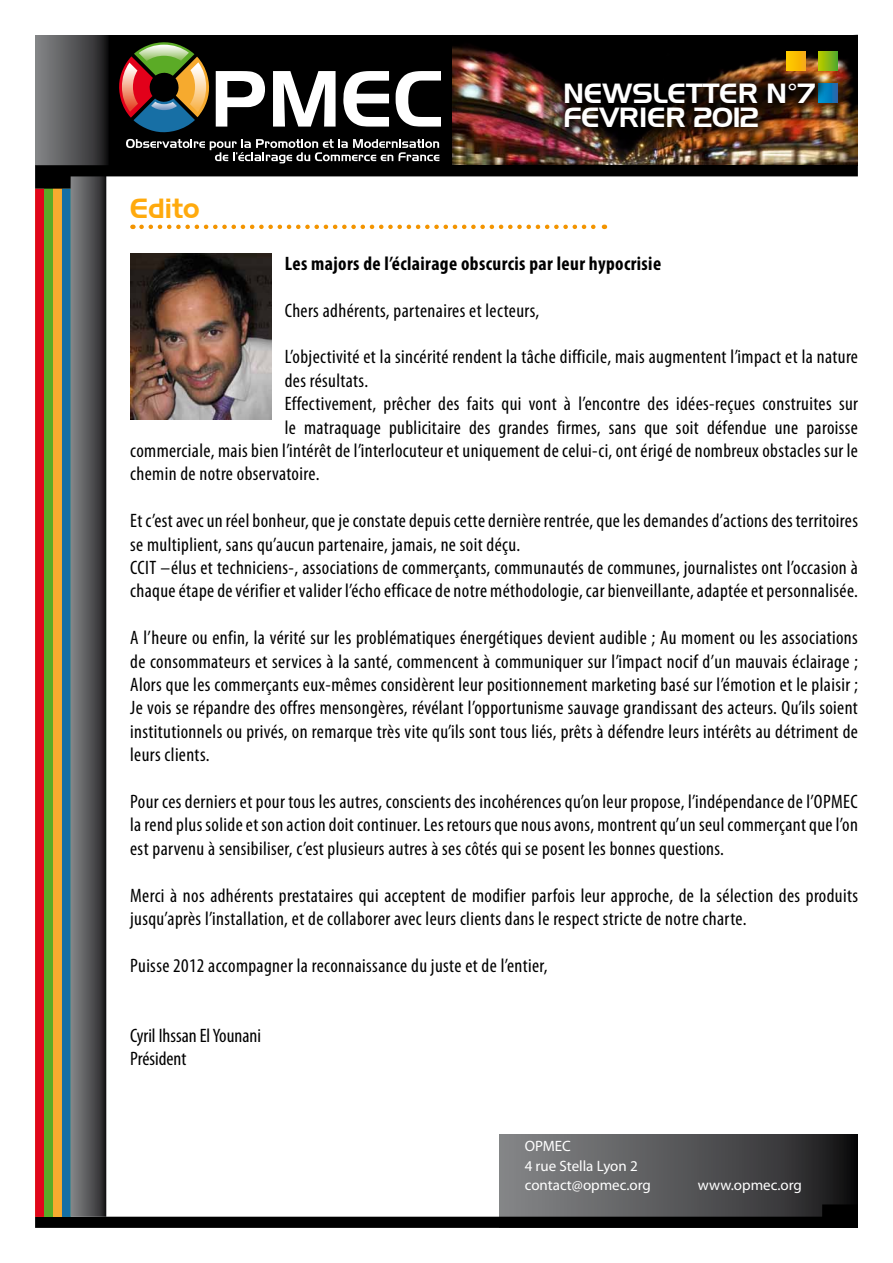
<style>
.page{position:relative;width:893px;height:1263px;background:#fff}
.page>*{position:absolute;margin:0;border:0;box-sizing:border-box;transform-origin:0 0}
.t1{font:27px/24px "Aero Regular SWFTE";color:#fff}
.t2{font:27px "Aero Regular SWFTE";color:#ffaa0d}
.t3{font:condensed 19.5px/23.4px "Myriad Pro";letter-spacing:.02em;color:#000}
.t4{font:700 condensed 19.5px "Myriad Pro";letter-spacing:.02em;color:#000}
.t5{font:condensed 19.5px/23.4px "Myriad Pro";color:#000}
.t6{font:15px/19.5px "Myriad Pro";color:#fff}
</style>
<div class="page">
<svg style="left:499px;top:1134px;width:359px;height:70px;background:#535355"></svg>
<div style="left:109px;top:35px;width:749px;height:130px;background:#000"></div>
<div style="left:35px;top:35px;width:74px;height:130px;background:linear-gradient(to right,#8a8c8e,#201f21)"></div>
<svg style="left:35px;top:1204px;width:823px;height:24px"></svg>
<div style="left:35px;top:189px;width:9px;height:1028px;background:#e1061c"></div>
<div style="left:53px;top:189px;width:9px;height:1028px;background:#f7ab2f"></div>
<div style="left:44px;top:189px;width:9px;height:1028px;background:#5bab28"></div>
<div style="left:62px;top:189px;width:9px;height:1028px;background:#156fa5"></div>
<svg style="left:71px;top:189px;width:35px;height:1028px;background:#555557"></svg>
<svg style="left:141px;top:225px;width:464px;height:4px"></svg>
<img style="left:35px;top:41px;width:823px;height:148px">
<img style="left:130px;top:254px;width:142px;height:165px">
<h1 class="t2" style="left:130px;top:192px;width:71px">Edito</h1>
<h1 class="t1" style="left:563px;top:81px;width:253px">NEWSLETTER N°7<br>FEVRIER 2012</h1>
<p class="t4" style="left:285px;top:251px;width:378px">Les majors de l’éclairage obscurcis par leur hypocrisie</p>
<p class="t3" style="left:285px;top:298px;width:256px">Chers adhérents, partenaires et lecteurs,</p>
<p class="t3" style="left:285px;top:345px;width:575px">L’objectivité et la sincérité rendent la tâche difficile, mais augmentent l’impact et la nature</p>
<p class="t3" style="left:285px;top:368px;width:85px">des résultats.</p>
<p class="t3" style="left:285px;top:392px;width:575px">Effectivement, prêcher des faits qui vont à l’encontre des idées-reçues construites sur</p>
<p class="t3" style="left:285px;top:415px;width:575px">le matraquage publicitaire des grandes firmes, sans que soit défendue une paroisse</p>
<p class="t3" style="left:130px;top:438px;width:729px">commerciale, mais bien l’intérêt de l’interlocuteur et uniquement de celui-ci, ont érigé de nombreux obstacles sur le</p>
<p class="t3" style="left:130px;top:462px;width:191px">chemin de notre observatoire.</p>
<p class="t3" style="left:130px;top:509px;width:729px">Et c’est avec un réel bonheur, que je constate depuis cette dernière rentrée, que les demandes d’actions des territoires se multiplient, sans qu’aucun partenaire, jamais, ne soit déçu.<br>CCIT –élus et techniciens-, associations de commerçants, communautés de communes, journalistes ont l’occasion à chaque étape de vérifier et valider l’écho efficace de notre méthodologie, car bienveillante, adaptée et personnalisée.</p>
<p class="t3" style="left:130px;top:626px;width:729px;text-align:justify">A l’heure ou enfin, la vérité sur les problématiques énergétiques devient audible ; Au moment ou les associations de consommateurs et services à la santé, commencent à communiquer sur l’impact nocif d’un mauvais éclairage ; Alors que les commerçants eux-mêmes considèrent leur positionnement marketing basé sur l’émotion et le plaisir ; Je vois se répandre des offres mensongères, révélant l’opportunisme sauvage grandissant des acteurs. Qu’ils soient institutionnels ou privés, on remarque très vite qu’ils sont tous liés, prêts à défendre leurs intérêts au détriment de leurs clients.</p>
<p class="t3" style="left:130px;top:789px;width:729px;text-align:justify">Pour ces derniers et pour tous les autres, conscients des incohérences qu’on leur propose, l’indépendance de l’OPMEC la rend plus solide et son action doit continuer. Les retours que nous avons, montrent qu’un seul commerçant que l’on est parvenu à sensibiliser, c’est plusieurs autres à ses côtés qui se posent les bonnes questions.</p>
<p class="t3" style="left:130px;top:883px;width:729px">Merci à nos adhérents prestataires qui acceptent de modifier parfois leur approche, de la sélection des produits jusqu’après l’installation, et de collaborer avec leurs clients dans le respect stricte de notre charte.</p>
<p class="t3" style="left:130px;top:953px;width:419px">Puisse 2012 accompagner la reconnaissance du juste et de l’entier,</p>
<p class="t5" style="left:130px;top:1023px;width:132px">Cyril Ihssan El Younani<br>Président</p>
<p class="t6" style="left:525px;top:1136px;width:128px">OPMEC<br>4 rue Stella Lyon 2 contact@opmec.org</p>
<p class="t6" style="left:698px;top:1175px;width:105px">www.opmec.org</p>
</div>
